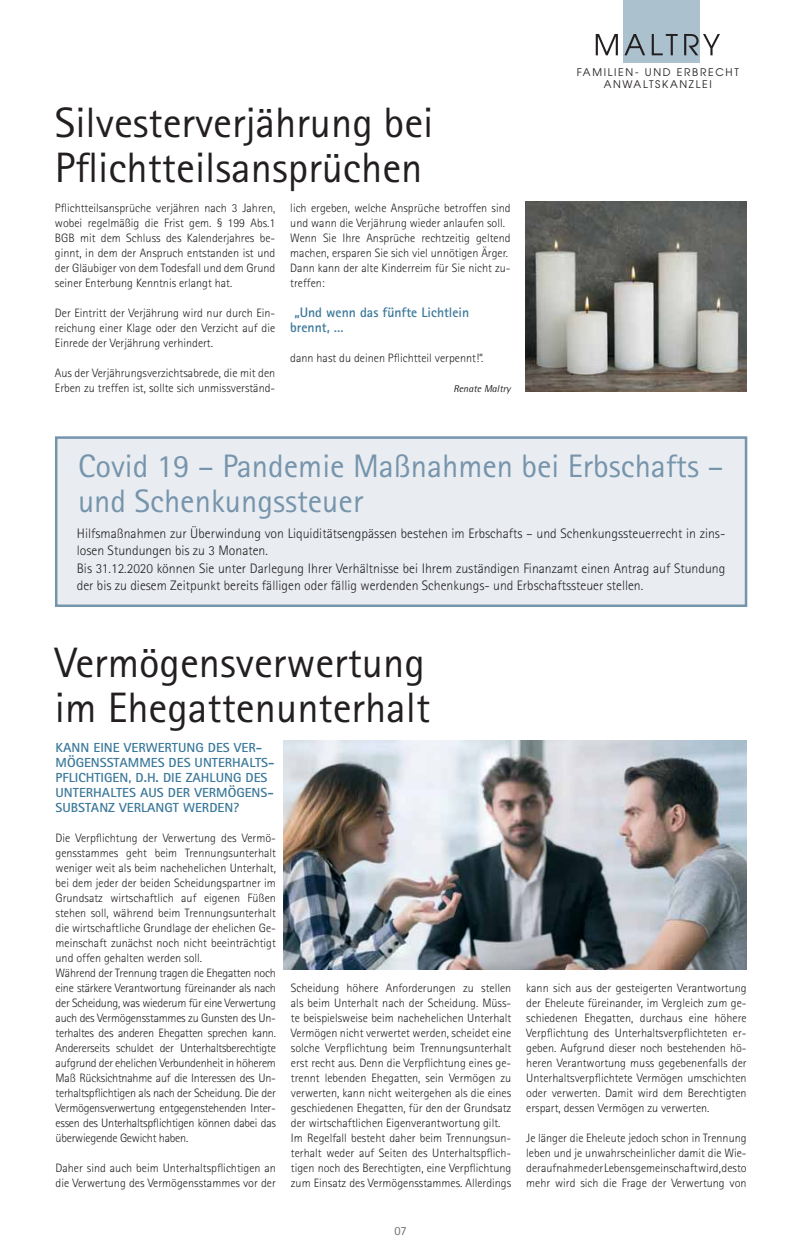
<style>
.page{position:relative;width:801px;height:1255px;background:#fff}
.page>*{position:absolute;margin:0;border:0;box-sizing:border-box;transform-origin:0 0}
.t1{font:42.5px/45px "Rotis Sans Serif";color:#231f20}
.t2{font:32.5px/35px "Rotis Sans Serif";color:#7694ac}
.t3{font:300 13.75px/17.5px "Rotis Sans Serif";color:#231f20}
.t4{font:700 13.75px/15px "Rotis Sans Serif";color:#3b789a}
.t5{font:700 13.12px/15px "Rotis Sans Serif";color:#3b789a;scale:1.05 1}
.t6{font:12.5px "Rotis Sans Serif";color:#6d6e70}
.t7{font:300 12.12px/15px "Rotis Sans Serif";color:#231f20;text-align:justify}
.t8{font:300 12.12px/15px "Rotis Sans Serif";letter-spacing:-.02em;color:#231f20}
.t9{font:10.5px/12.6px "Avant Garde";letter-spacing:.16em;color:#231f20;text-align:center}
.t10{font:italic 10px "AT Rotis Semi Sans";color:#231f20}
</style>
<div class="page">
<img style="left:526px;top:201px;width:220px;height:191px">
<div style="left:56px;top:437px;width:690px;height:168px;background:#e9edf1"></div>
<div style="left:55px;top:436px;width:692px;height:171px;border:2px solid #7694ac"></div>
<img style="left:283px;top:740px;width:464px;height:229px">
<div style="left:623px;top:0;width:77px;height:62px;background:#acc1ce"></div>
<svg style="left:596px;top:34px;width:22px;height:21px"></svg>
<svg style="left:624px;top:34px;width:21px;height:21px"></svg>
<svg style="left:652px;top:34px;width:26px;height:21px"></svg>
<svg style="left:684px;top:34px;width:36px;height:21px"></svg>
<h1 class="t1" style="left:55px;top:104px;width:380px">Silvesterverjährung bei<br>Pflichtteilsansprüchen</h1>
<p class="t7" style="left:55px;top:201px;width:222px">Pflichtteilsansprüche verjähren nach 3 Jahren, wobei regelmäßig die Frist gem. § 199 Abs.1<br>BGB mit dem Schluss des Kalenderjahres be&shy;ginnt, in dem der Anspruch entstanden ist und der Gläubiger von dem Todesfall und dem Grund seiner Enterbung Kenntnis erlangt hat.</p>
<p class="t7" style="left:55px;top:306px;width:222px">Der Eintritt der Verjährung wird nur durch Ein&shy;reichung einer Klage oder den Verzicht auf die Einrede der Verjährung verhindert.</p>
<p class="t7" style="left:55px;top:366px;width:222px">Aus der Verjährungsverzichtsabrede, die mit den<br>Erben zu treffen ist, sollte sich unmissverständ-</p>
<p class="t7" style="left:290px;top:201px;width:222px;text-align:left">lich ergeben, welche Ansprüche betroffen sind und wann die Verjährung wieder anlaufen soll.<br>Wenn Sie Ihre Ansprüche rechtzeitig geltend machen, ersparen Sie sich viel unnötigen Ärger.<br>Dann kann der alte Kinderreim für Sie nicht zu&shy;treffen:</p>
<p class="t4" style="left:290px;top:306px;width:180px">„Und wenn das fünfte Lichtlein brennt, …</p>
<p class="t7" style="left:290px;top:351px;width:195px">dann hast du deinen Pflichtteil verpennt!“.</p>
<p class="t10" style="left:453px;top:385px;width:59px">Renate Maltry</p>
<p class="t9" style="left:577px;top:67px;width:164px">FAMILIEN- UND ERBRECHT<br>ANWALTSKANZLEI</p>
<h2 class="t2" style="left:78px;top:452px;width:647px">Covid 19 – Pandemie Maßnahmen bei Erbschafts – und Schenkungssteuer</h2>
<p class="t3" style="left:77px;top:525px;width:650px">Hilfsmaßnahmen zur Überwindung von Liquiditätsengpässen bestehen im Erbschafts – und Schenkungssteuerrecht in zins&shy;losen Stundungen bis zu 3 Monaten.<br>Bis 31.12.2020 können Sie unter Darlegung Ihrer Verhältnisse bei Ihrem zuständigen Finanzamt einen Antrag auf Stundung der bis zu diesem Zeitpunkt bereits fälligen oder fällig werdenden Schenkungs- und Erbschaftssteuer stellen.</p>
<h1 class="t1" style="left:55px;top:644px;width:377px">Vermögensverwertung im Ehegattenunterhalt</h1>
<p class="t5" style="left:56px;top:741px;width:210px">KANN EINE VERWERTUNG DES VER-<br>MÖGENSSTAMMES DES UNTERHALTS-<br>PFLICHTIGEN, D.H. DIE ZAHLUNG DES<br>UNTERHALTES AUS DER VERMÖGENS-<br>SUBSTANZ VERLANGT WERDEN?</p>
<p class="t8" style="left:56px;top:831px;width:222px">Die Verpflichtung der Verwertung des Vermö&shy;gensstammes geht beim Trennungsunterhalt weniger weit als beim nachehelichen Unterhalt, bei dem jeder der beiden Scheidungspartner im Grundsatz wirtschaftlich auf eigenen Füßen stehen soll, während beim Trennungsunterhalt die wirtschaftliche Grundlage der ehelichen Ge&shy;meinschaft zunächst noch nicht beeinträchtigt und offen gehalten werden soll.<br>Während der Trennung tragen die Ehegatten noch eine stärkere Verantwortung füreinander als nach der Scheidung, was wiederum für eine Verwertung auch des Vermögensstammes zu Gunsten des Un&shy;terhaltes des anderen Ehegatten sprechen kann.<br>Andererseits schuldet der Unterhaltsberechtigte aufgrund der ehelichen Verbundenheit in höherem Maß Rücksichtnahme auf die Interessen des Un&shy;terhaltspflichtigen als nach der Scheidung. Die der Vermögensverwertung entgegenstehenden Inter&shy;essen des Unterhaltspflichtigen können dabei das überwiegende Gewicht haben.</p>
<p class="t7" style="left:56px;top:1161px;width:222px">Daher sind auch beim Unterhaltspflichtigen an die Verwertung des Vermögensstammes vor der</p>
<p class="t7" style="left:291px;top:981px;width:222px;text-align:left">Scheidung höhere Anforderungen zu stellen als beim Unterhalt nach der Scheidung. Müss&shy;te beispielsweise beim nachehelichen Unterhalt Vermögen nicht verwertet werden, scheidet eine solche Verpflichtung beim Trennungsunterhalt erst recht aus. Denn die Verpflichtung eines ge&shy;trennt lebenden Ehegatten, sein Vermögen zu verwerten, kann nicht weitergehen als die eines geschiedenen Ehegatten, für den der Grundsatz der wirtschaftlichen Eigenverantwortung gilt.<br>Im Regelfall besteht daher beim Trennungsun&shy;terhalt weder auf Seiten des Unterhaltspflich&shy;tigen noch des Berechtigten, eine Verpflichtung zum Einsatz des Vermögensstammes. Allerdings</p>
<p class="t7" style="left:526px;top:981px;width:222px">kann sich aus der gesteigerten Verantwortung der Eheleute füreinander, im Vergleich zum ge&shy;schiedenen Ehegatten, durchaus eine höhere Verpflichtung des Unterhaltsverpflichteten er&shy;geben. Aufgrund dieser noch bestehenden hö&shy;heren Verantwortung muss gegebenenfalls der Unterhaltsverpflichtete Vermögen umschichten oder verwerten. Damit wird dem Berechtigten erspart, dessen Vermögen zu verwerten.</p>
<p class="t7" style="left:526px;top:1131px;width:222px">Je länger die Eheleute jedoch schon in Trennung leben und je unwahrscheinlicher damit die Wie&shy;deraufnahme der Lebensgemeinschaft wird, desto mehr wird sich die Frage der Verwertung von</p>
<p class="t6" style="left:394px;top:1226px;width:14px">07</p>
</div>
